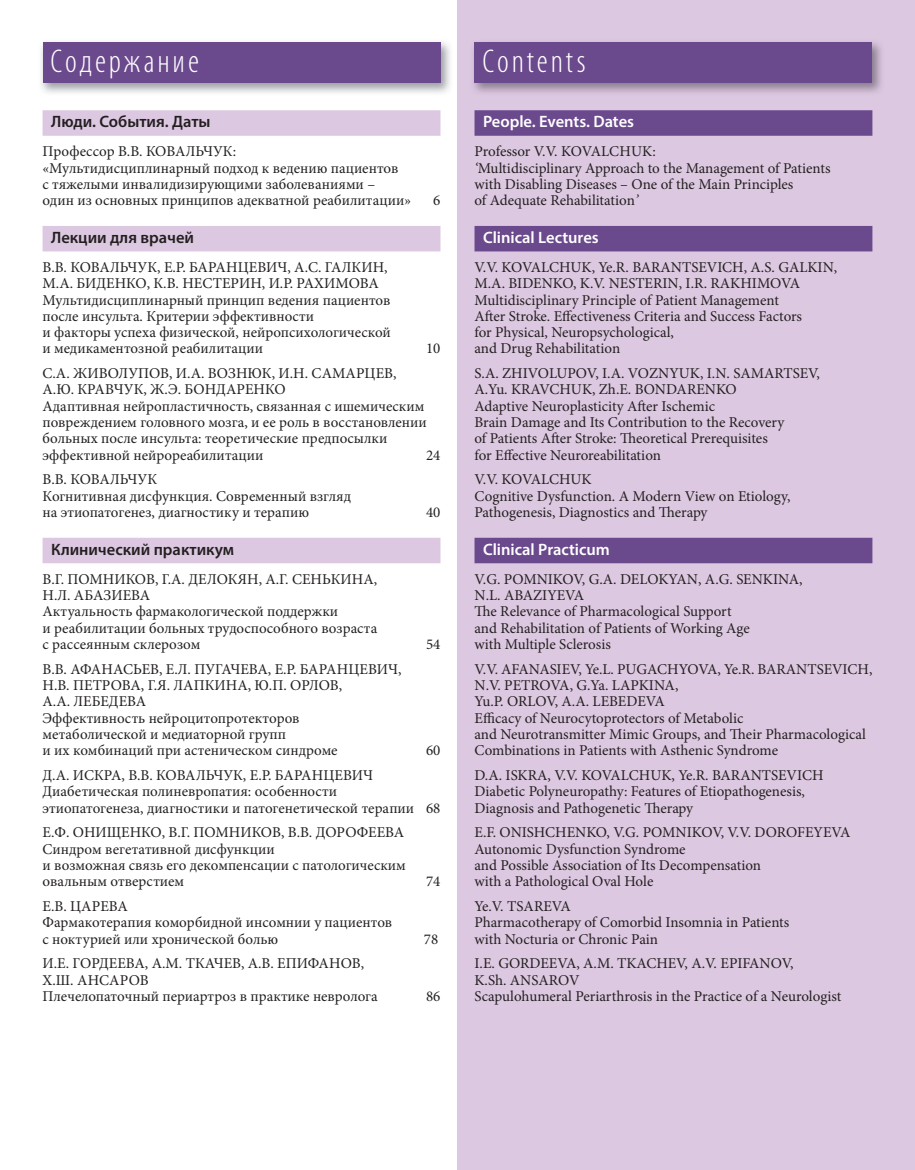
<style>
.page{position:relative;width:915px;height:1170px;background:#fff}
.page>*{position:absolute;margin:0;border:0;box-sizing:border-box;transform-origin:0 0}
.t1{font:300 condensed 33px "Myriad Pro";letter-spacing:.09em;color:#fff}
.t2{font:600 16.5px "Myriad Pro";color:#231f20}
.t3{font:600 16.5px "Myriad Pro";color:#fff}
.t4{font:15px/16.2px "Minion Pro";color:#231f20}
.s1{font-style:italic}
</style>
<div class="page">
<div style="left:457px;top:0;width:457px;height:1169px;background:#ddc8e1"></div>
<img style="left:41px;top:42px;width:409px;height:51px">
<div style="left:43px;top:43px;width:397px;height:40px;background:#6b498d"></div>
<img style="left:473px;top:42px;width:408px;height:51px">
<div style="left:474px;top:43px;width:398px;height:40px;background:#6b498d"></div>
<div style="left:43px;top:110px;width:397px;height:26px;background:#ddc8e1"></div>
<div style="left:43px;top:226px;width:397px;height:25px;background:#ddc8e1"></div>
<div style="left:43px;top:537px;width:397px;height:26px;background:#ddc8e1"></div>
<div style="left:474px;top:110px;width:398px;height:26px;background:#6b498d"></div>
<div style="left:474px;top:226px;width:398px;height:25px;background:#6b498d"></div>
<div style="left:474px;top:537px;width:398px;height:26px;background:#6b498d"></div>
<h1 class="t1" style="left:50px;top:42px;width:150px">Содержание</h1>
<h1 class="t1" style="left:482px;top:42px;width:105px">Сontents</h1>
<p class="t2" style="left:51px;top:111px;width:161px">Люди. События. Даты</p>
<p class="t4" style="left:43px;top:143px;width:370px">Профессор В.В. КОВАЛЬЧУК:<br>«Мультидисциплинарный подход к ведению пациентов<br>с тяжелыми инвалидизирующими заболеваниями –<br>один из основных принципов адекватной реабилитации»</p>
<p class="t3" style="left:483px;top:111px;width:152px">People. Events. Dates</p>
<p class="t4" style="left:474px;top:143px;width:357px">Professor V.V. KOVALCHUK:<br><span class="s1">‘</span>Multidisciplinary Approach to the Management of Patients with Disabling Diseases – One of the Main Principles<br>of Adequate Rehabilitation<span class="s1">’</span></p>
<p class="t3" style="left:483px;top:227px;width:117px">Clinical Lectures</p>
<p class="t4" style="left:474px;top:259px;width:364px">V.V. KOVALCHUK, Ye.R. BARANTSEVICH, A.S. GALKIN, M.A. BIDENKO, K.V. NESTERIN, I.R. RAKHIMOVA Multidisciplinary Principle of Patient Management<br>After Stroke. Effectiveness Criteria and Success Factors<br>for Physical, Neuropsychological,<br>and Drug Rehabilitation</p>
<p class="t4" style="left:474px;top:365px;width:347px">S.A. ZHIVOLUPOV, I.A. VOZNYUK, I.N. SAMARTSEV, A.Yu. KRAVCHUK, Zh.E. BONDARENKO<br>Adaptive Neuroplasticity After Ischemic<br>Brain Damage and Its Contribution to the Recovery<br>of Patients After Stroke: Theoretical Prerequisites<br>for Effective Neuroreabilitation</p>
<p class="t4" style="left:474px;top:471px;width:317px">V.V. KOVALCHUK<br>Cognitive Dysfunction. A Modern View on Etiology,<br>Pathogenesis, Diagnostics and Therapy</p>
<p class="t3" style="left:483px;top:538px;width:128px">Clinical Practicum</p>
<p class="t4" style="left:474px;top:571px;width:329px">V.G. POMNIKOV, G.A. DELOKYAN, A.G. SENKINA, N.L. ABAZIYEVA<br>The Relevance of Pharmacological Support<br>and Rehabilitation of Patients of Working Age<br>with Multiple Sclerosis</p>
<p class="t4" style="left:474px;top:661px;width:399px">V.V. AFANASIEV, Ye.L. PUGACHYOVA, Ye.R. BARANTSEVICH, N.V. PETROVA, G.Ya. LAPKINA,<br>Yu.P. ORLOV, A.A. LEBEDEVA<br>Efficaсy of Neurocytoprotectors of Metabolic<br>and Neurotransmitter Mimic Groups, and Their Pharmacological Combinations in Patients with Asthenic Syndrome</p>
<p class="t4" style="left:474px;top:767px;width:350px">D.A. ISKRA, V.V. KOVALCHUK, Ye.R. BARANTSEVICH<br>Diabetic Polyneuropathy: Features of Etiopathogenesis,<br>Diagnosis and Pathogenetic Therapy</p>
<p class="t4" style="left:474px;top:824px;width:377px">E.F. ONISHCHENKO, V.G. POMNIKOV, V.V. DOROFEYEVA Autonomic Dysfunction Syndrome<br>and Possible Association of Its Decompensation<br>with a Pathological Oval Hole</p>
<p class="t4" style="left:474px;top:898px;width:316px">Ye.V. TSAREVA<br>Pharmacotherapy of Comorbid Insomnia in Patients with Nocturia or Chronic Pain</p>
<p class="t4" style="left:474px;top:955px;width:368px">I.E. GORDEEVA, A.M. TKACHEV, A.V. EPIFANOV,<br>K.Sh. ANSAROV<br>Scapulohumeral Periarthrosis in the Practice of a Neurologist</p>
<p class="t4" style="left:433px;top:192px;width:9px">6</p>
<p class="t2" style="left:51px;top:227px;width:144px">Лекции для врачей</p>
<p class="t4" style="left:43px;top:259px;width:349px">В.В. КОВАЛЬЧУК, Е.Р. БАРАНЦЕВИЧ, А.С. ГАЛКИН, М.А. БИДЕНКО, К.В. НЕСТЕРИН, И.Р. РАХИМОВА Мультидисциплинарный принцип ведения пациентов после инсульта. Критерии эффективности<br>и факторы успеха физической, нейропсихологической и медикаментозной реабилитации</p>
<p class="t4" style="left:426px;top:340px;width:16px">10</p>
<p class="t4" style="left:43px;top:365px;width:385px">С.А. ЖИВОЛУПОВ, И.А. ВОЗНЮК, И.Н. САМАРЦЕВ, А.Ю. КРАВЧУК, Ж.Э. БОНДАРЕНКО<br>Адаптивная нейропластичность, связанная с ишемическим повреждением головного мозга, и ее роль в восстановлении больных после инсульта: теоретические предпосылки эффективной нейрореабилитации</p>
<p class="t4" style="left:426px;top:447px;width:16px">24</p>
<p class="t4" style="left:43px;top:471px;width:310px">В.В. КОВАЛЬЧУК<br>Когнитивная дисфункция. Современный взгляд на этиопатогенез, диагностику и терапию</p>
<p class="t4" style="left:426px;top:504px;width:16px">40</p>
<p class="t2" style="left:51px;top:538px;width:185px">Клинический практикум</p>
<p class="t4" style="left:43px;top:571px;width:336px">В.Г. ПОМНИКОВ, Г.А. ДЕЛОКЯН, А.Г. СЕНЬКИНА, Н.Л. АБАЗИЕВА<br>Актуальность фармакологической поддержки<br>и реабилитации больных трудоспособного возраста с рассеянным склерозом</p>
<p class="t4" style="left:426px;top:636px;width:16px">54</p>
<p class="t4" style="left:43px;top:661px;width:360px">В.В. АФАНАСЬЕВ, Е.Л. ПУГАЧЕВА, Е.Р. БАРАНЦЕВИЧ, Н.В. ПЕТРОВА, Г.Я. ЛАПКИНА, Ю.П. ОРЛОВ,<br>А.А. ЛЕБЕДЕВА<br>Эффективность нейроцитопротекторов метаболической и медиаторной групп<br>и их комбинаций при астеническом синдроме</p>
<p class="t4" style="left:426px;top:742px;width:16px">60</p>
<p class="t4" style="left:43px;top:767px;width:399px">Д.А. ИСКРА, В.В. КОВАЛЬЧУК, Е.Р. БАРАНЦЕВИЧ<br>Диабетическая полиневропатия: особенности этиопатогенеза, диагностики и патогенетической терапии 68</p>
<p class="t4" style="left:43px;top:824px;width:364px">Е.Ф. ОНИЩЕНКО, В.Г. ПОМНИКОВ, В.В. ДОРОФЕЕВА Синдром вегетативной дисфункции<br>и возможная связь его декомпенсации с патологическим овальным отверстием</p>
<p class="t4" style="left:426px;top:873px;width:16px">74</p>
<p class="t4" style="left:43px;top:898px;width:351px">Е.В. ЦАРЕВА<br>Фармакотерапия коморбидной инсомнии у пациентов с ноктурией или хронической болью</p>
<p class="t4" style="left:424px;top:930px;width:16px">78</p>
<p class="t4" style="left:43px;top:955px;width:336px">И.Е. ГОРДЕЕВА, А.М. ТКАЧЕВ, А.В. ЕПИФАНОВ,<br>Х.Ш. АНСАРОВ<br>Плечелопаточный периартроз в практике невролога</p>
<p class="t4" style="left:426px;top:988px;width:16px">86</p>
</div>
